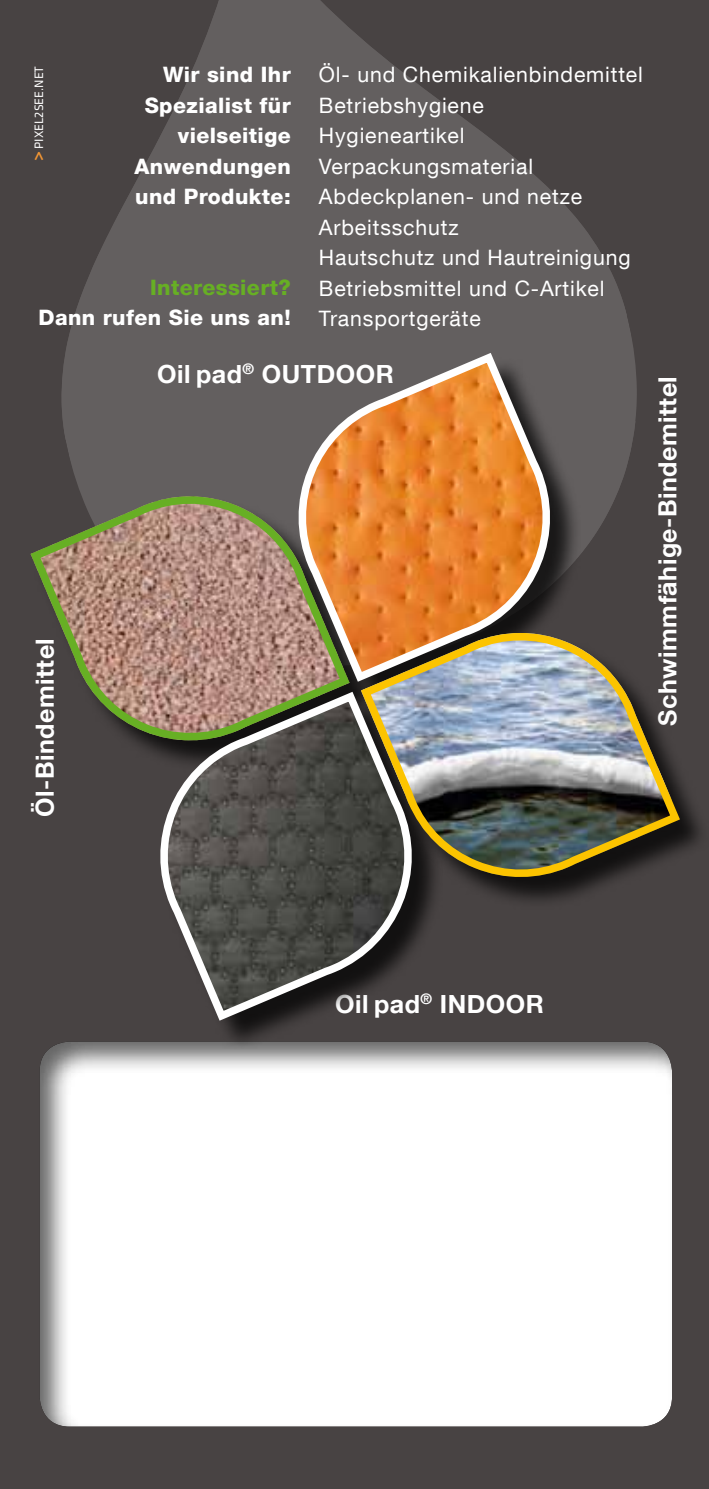
<style>
.page{position:relative;width:709px;height:1489px;background:#fff}
.page>*{position:absolute;margin:0;border:0;box-sizing:border-box;transform-origin:0 0}
.t1{font:700 25px "Helvetica Neue LT Com";letter-spacing:.02em;color:#fff}
.t2{font:21.25px/30.5px "Helvetica Neue LT Com";letter-spacing:.04em;color:#fff}
.t3{font:800 21.25px/30.5px "Helvetica Neue LT Com";letter-spacing:.02em;color:#fff;text-align:right}
.t4{font:800 21.25px "Helvetica Neue LT Com";letter-spacing:.02em;color:#67af24}
.t5{font:12.75px "Klavika";color:#fff}
.s1{font-weight:700;font-size:17px;color:#f29634}
</style>
<div class="page">
<div style="left:0;top:0;width:709px;height:1488px;background:#484343"></div>
<svg style="left:61px;top:0;width:576px;height:552px;fill:#635f5f"></svg>
<div style="left:37px;top:1038px;width:638px;height:390px;background:#000;opacity:.6"></div>
<svg style="left:30px;top:487px;width:271px;height:256px"></svg>
<div style="left:162px;top:695px;width:282px;height:356px;background:#000;opacity:.75"></div>
<svg style="left:138px;top:687px;width:296px;height:338px"></svg>
<div style="left:301px;top:357px;width:281px;height:355px;background:#000;opacity:.75"></div>
<svg style="left:276px;top:348px;width:296px;height:338px;background:#b47b49"></svg>
<div style="left:365px;top:635px;width:344px;height:275px;background:#000;opacity:.75"></div>
<img style="left:361px;top:886px;width:319px;height:7px">
<img style="left:356px;top:623px;width:329px;height:263px">
<p class="t5" style="left:30px;top:161px;width:97px;rotate:-90deg"><span class="s1">&gt;</span> PIXEL2SEE.NET</p>
<p class="t3" style="left:134px;top:59px;width:158px">Wir sind Ihr<br>Spezialist für vielseitige<br>Anwendungen und Produkte:</p>
<p class="t4" style="left:150px;top:274px;width:142px">Interessiert?</p>
<p class="t3" style="left:38px;top:302px;width:254px">Dann rufen Sie uns an!</p>
<p class="t2" style="left:319px;top:59px;width:325px">Öl- und Chemikalienbindemittel<br>Betriebshygiene<br>Hygieneartikel<br>Verpackungsmaterial<br>Abdeckplanen- und netze<br>Arbeitsschutz<br>Hautschutz und Hautreinigung<br>Betriebsmittel und C-Artikel<br>Transportgeräte</p>
<p class="t1" style="left:29px;top:816px;width:180px;rotate:-90deg">Öl-Bindemittel</p>
<p class="t1" style="left:157px;top:358px;width:125px">Oil pad<sup>®</sup> OUTDOOR</p>
<p class="t1" style="left:651px;top:725px;width:351px;rotate:-90deg">Schwimmfähige-Bindemittel</p>
<p class="t1" style="left:335px;top:987px;width:152px">Oil pad<sup>®</sup> INDOOR</p>
</div>
